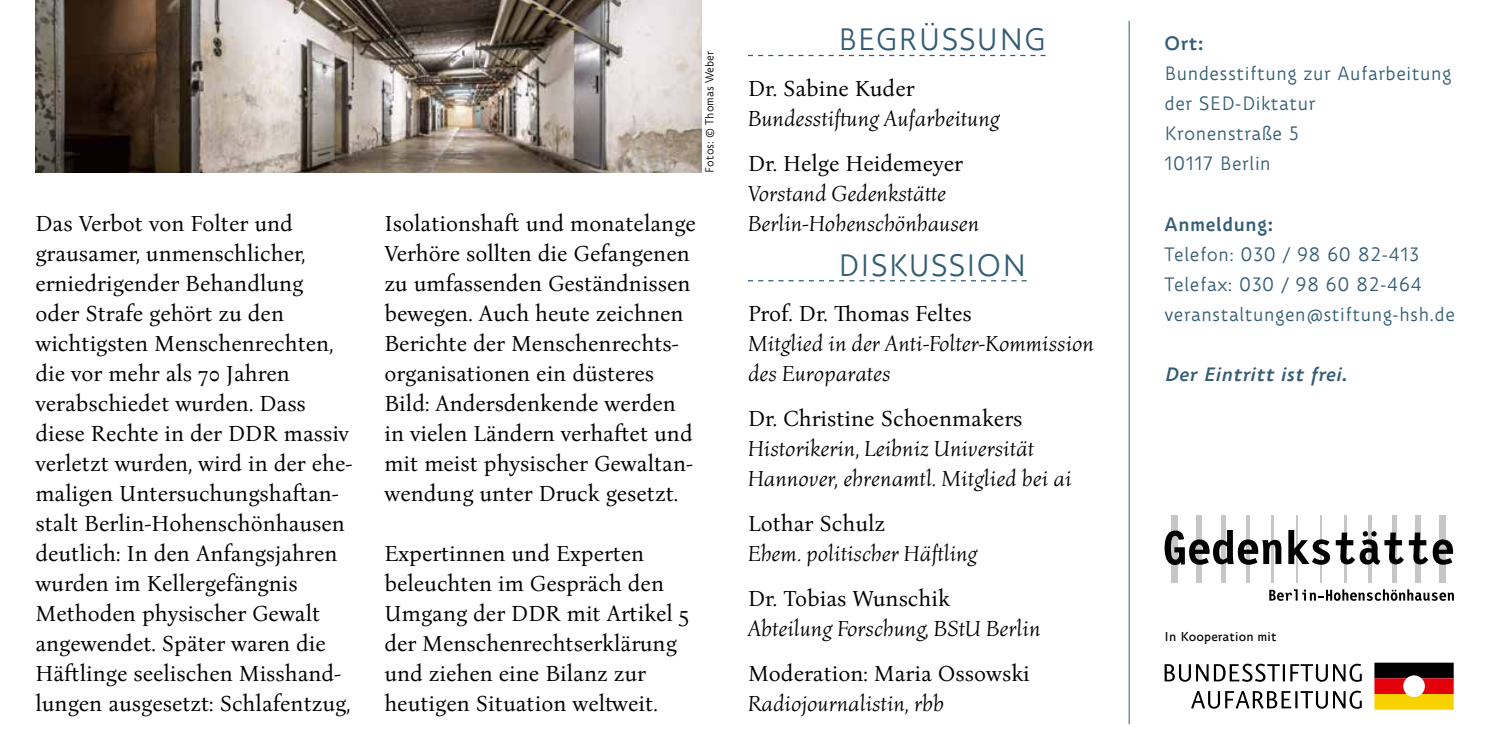
<style>
.page{position:relative;width:1489px;height:745px;background:#fff}
.page>*{position:absolute;margin:0;border:0;box-sizing:border-box;transform-origin:0 0}
.t1{font:300 30px "Zion Train Pro";letter-spacing:.03em;color:#325d74}
.t2{font:22.5px/30px "Bona Nova";color:#000}
.t3{font:italic 22.5px/30px "Bona Nova";color:#000}
.t4{font:300 18.75px/30px "Zion Train Pro";letter-spacing:.03em;color:#325d74}
.t5{font:italic 600 18.75px "Zion Train Pro";letter-spacing:.03em;color:#325d74}
.t6{font:600 18.75px "Zion Train Pro";letter-spacing:.03em;color:#325d74}
.t7{font:12.5px "Zion Train Pro";letter-spacing:.01em;color:#000}
.t8{font:300 11.25px "Zion Train Pro";color:#000}
</style>
<div class="page">
<img style="left:35px;top:0;width:667px;height:172px">
<svg style="left:748px;top:55px;width:297px;height:1px"></svg>
<svg style="left:748px;top:280px;width:278px;height:1px"></svg>
<hr style="left:1128px;top:21px;width:1px;height:702px;background:#325d74">
<svg style="left:1367px;top:515px;width:4px;height:67px"></svg>
<hr style="left:1344px;top:515px;width:2px;height:67px;background:#c5c6c6">
<hr style="left:1320px;top:515px;width:1px;height:67px;background:#c5c6c6">
<hr style="left:1246px;top:515px;width:3px;height:67px;background:#c5c6c6">
<hr style="left:1271px;top:515px;width:2px;height:67px;background:#c5c6c6">
<hr style="left:1295px;top:515px;width:1px;height:67px;background:#c5c6c6">
<div style="left:1439px;top:515px;width:6px;height:67px;background:#c5c6c6"></div>
<div style="left:1415px;top:515px;width:5px;height:67px;background:#c5c6c6"></div>
<svg style="left:1392px;top:515px;width:3px;height:67px"></svg>
<div style="left:1171px;top:515px;width:6px;height:67px;background:#c5c6c6"></div>
<div style="left:1196px;top:515px;width:5px;height:67px;background:#c5c6c6"></div>
<hr style="left:1221px;top:515px;width:4px;height:67px;background:#c5c6c6">
<svg style="left:1269px;top:589px;width:184px;height:11px"></svg>
<svg style="left:1164px;top:529px;width:117px;height:35px"></svg>
<svg style="left:1288px;top:529px;width:41px;height:35px"></svg>
<svg style="left:1335px;top:530px;width:117px;height:34px"></svg>
<svg style="left:1374px;top:662px;width:79px;height:47px;background:#a46022"></svg>
<svg style="left:1191px;top:690px;width:170px;height:18px"></svg>
<svg style="left:1164px;top:663px;width:197px;height:18px"></svg>
<p class="t8" style="left:702px;top:172px;width:123px;rotate:-90deg">Fotos: © Thomas Weber</p>
<p class="t2" style="left:35px;top:208px;width:318px">Das Verbot von Folter und grausamer, unmenschlicher, erniedrigender Behandlung oder Strafe gehört zu den wichtigsten Menschenrechten, die vor mehr als 70 Jahren verabschiedet wurden. Dass diese Rechte in der DDR massiv verletzt wurden, wird in der ehe&shy;maligen Untersuchungshaftan&shy;stalt Berlin-Hohenschönhausen deutlich: In den Anfangsjahren wurden im Kellergefängnis<br>Methoden physischer Gewalt angewendet. Später waren die<br>Häftlinge seelischen Misshand&shy;lungen ausgesetzt: Schlafentzug,</p>
<p class="t2" style="left:384px;top:208px;width:313px">Isolationshaft und monatelange<br>Verhöre sollten die Gefangenen zu umfassenden Geständnissen bewegen. Auch heute zeichnen<br>Berichte der Menschenrechts&shy;organisationen ein düsteres<br>Bild: Andersdenkende werden in vielen Ländern verhaftet und mit meist physischer Gewaltan&shy;wendung unter Druck gesetzt.</p>
<p class="t2" style="left:384px;top:538px;width:306px">Expertinnen und Experten beleuchten im Gespräch den<br>Umgang der DDR mit Artikel 5 der Menschenrechtserklärung und ziehen eine Bilanz zur heutigen Situation weltweit.</p>
<h1 class="t1" style="left:838px;top:21px;width:209px">BEGRÜSSUNG</h1>
<p class="t2" style="left:748px;top:73px;width:168px">Dr. Sabine Kuder</p>
<p class="t3" style="left:748px;top:103px;width:253px">Bundesstiftung Aufarbeitung</p>
<p class="t2" style="left:748px;top:148px;width:216px">Dr. Helge Heidemeyer</p>
<p class="t3" style="left:748px;top:178px;width:233px">Vorstand Gedenkstätte<br>Berlin-Hohenschönhausen</p>
<h1 class="t1" style="left:838px;top:246px;width:190px">DISKUSSION</h1>
<p class="t2" style="left:748px;top:298px;width:225px">Prof. Dr. Thomas Feltes</p>
<p class="t3" style="left:748px;top:328px;width:347px">Mitglied in der Anti-Folter-Kommission des Europarates</p>
<p class="t2" style="left:748px;top:403px;width:276px">Dr. Christine Schoenmakers</p>
<p class="t3" style="left:748px;top:433px;width:325px">Historikerin, Leibniz Universität<br>Hannover, ehrenamtl. Mitglied bei ai</p>
<p class="t2" style="left:748px;top:508px;width:139px">Lothar Schulz</p>
<p class="t3" style="left:748px;top:538px;width:231px">Ehem. politischer Häftling</p>
<p class="t2" style="left:748px;top:583px;width:203px">Dr. Tobias Wunschik</p>
<p class="t3" style="left:748px;top:613px;width:294px">Abteilung Forschung, BStU Berlin</p>
<p class="t2" style="left:748px;top:658px;width:283px">Moderation: Maria Ossowski</p>
<p class="t3" style="left:748px;top:688px;width:197px">Radiojournalistin, rbb</p>
<p class="t6" style="left:1164px;top:31px;width:40px">Ort:</p>
<p class="t4" style="left:1164px;top:59px;width:288px">Bundesstiftung zur Aufarbeitung der SED-Diktatur<br>Kronenstraße 5<br>10117 Berlin</p>
<p class="t6" style="left:1164px;top:211px;width:110px">Anmeldung:</p>
<p class="t4" style="left:1164px;top:239px;width:292px">Telefon: 030 / 98 60 82-413<br>Telefax: 030 / 98 60 82-464 veranstaltungen@stiftung-hsh.de</p>
<p class="t5" style="left:1164px;top:361px;width:184px">Der Eintritt ist frei.</p>
<p class="t7" style="left:1164px;top:627px;width:113px">In Kooperation mit</p>
</div>
